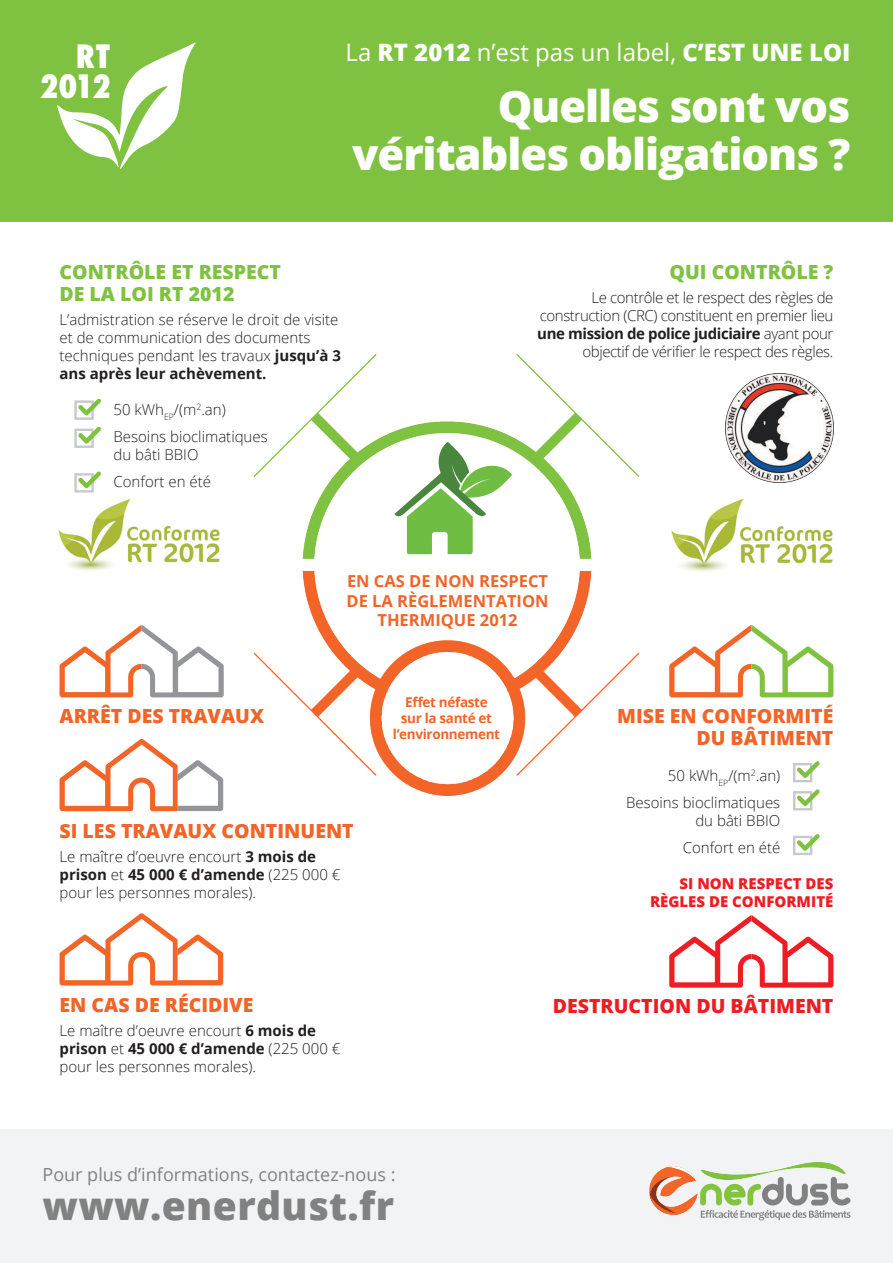
<style>
.page{position:relative;width:893px;height:1263px;background:#fff}
.page>*{position:absolute;margin:0;border:0;box-sizing:border-box;transform-origin:0 0}
.t1{font:800 43.5px/48px "Open Sans";letter-spacing:-.025em;color:#fff;text-align:right}
.t2{font:800 39px "Open Sans";color:#808180}
.t3{font:800 condensed 31.35px/29.2px "Futura Std";letter-spacing:-.025em;color:#fff;text-align:right}
.t4{font:24px "Open Sans";color:#fff}
.t5{font:800 19.5px/22.5px "Open Sans";color:#f26428;text-align:right}
.t6{font:800 19.5px/22.5px "Open Sans";color:#7fc241}
.t7{font:800 19.5px "Open Sans";color:#ee1d23}
.t8{font:18px "Open Sans";color:#808180}
.t9{font:700 16.5px/19.8px "Open Sans";color:#f26428;text-align:center}
.t10{font:300 15px/18px "Open Sans";color:#231f20}
.t11{font:300 15px/18px "Open Sans";letter-spacing:-.025em;color:#231f20;text-align:right}
.t12{font:800 15px/18px "Open Sans";color:#ee1d23;text-align:right}
.t13{font:700 13.5px/16.2px "Open Sans";letter-spacing:-.025em;color:#f26428;text-align:center}
.s1{font-weight:800}
.s2{font-weight:700}
</style>
<div class="page">
<div style="left:0;top:1129px;width:893px;height:134px;background:#f2f3f4"></div>
<div style="left:0;top:0;width:893px;height:221px;background:#7fc241"></div>
<svg style="left:57px;top:43px;width:139px;height:126px"></svg>
<svg style="left:649px;top:1162px;width:201px;height:58px"></svg>
<img style="left:253px;top:354px;width:387px;height:441px">
<div style="left:74px;top:400px;width:20px;height:20px;background:#fff;border:2px solid #c7c8ca"></div>
<svg style="left:78px;top:398px;width:23px;height:18px"></svg>
<div style="left:74px;top:429px;width:20px;height:19px;background:#fff;border:2px solid #c7c8ca"></div>
<svg style="left:78px;top:427px;width:23px;height:17px"></svg>
<div style="left:74px;top:473px;width:20px;height:20px;background:#fff;border:2px solid #c7c8ca"></div>
<svg style="left:78px;top:471px;width:23px;height:17px"></svg>
<img style="left:58px;top:500px;width:161px;height:71px">
<img style="left:725px;top:373px;width:108px;height:109px">
<svg style="left:394px;top:442px;width:118px;height:112px"></svg>
<svg style="left:60px;top:625px;width:164px;height:72px"></svg>
<svg style="left:60px;top:739px;width:163px;height:72px"></svg>
<svg style="left:60px;top:913px;width:163px;height:72px"></svg>
<div style="left:793px;top:763px;width:19px;height:19px;background:#fff;border:2px solid #c7c8ca"></div>
<svg style="left:797px;top:761px;width:23px;height:17px"></svg>
<div style="left:793px;top:791px;width:19px;height:19px;background:#fff;border:2px solid #c7c8ca"></div>
<svg style="left:797px;top:789px;width:23px;height:17px"></svg>
<div style="left:793px;top:836px;width:19px;height:19px;background:#fff;border:2px solid #c7c8ca"></div>
<svg style="left:797px;top:834px;width:23px;height:17px"></svg>
<svg style="left:669px;top:625px;width:164px;height:72px"></svg>
<svg style="left:669px;top:915px;width:164px;height:73px"></svg>
<img style="left:672px;top:500px;width:160px;height:72px">
<h3 class="t3" style="left:40px;top:43px;width:73px">RT<br>2012</h3>
<h3 class="t4" style="left:346px;top:43px;width:506px">La <span class="s1">RT 2012</span> n’est pas un label, <span class="s1">C’EST UNE LOI</span></h3>
<h1 class="t1" style="left:352px;top:87px;width:500px">QUELLES SONT VOS<br>VÉRITABLES OBLIGATIONS ?</h1>
<h3 class="t6" style="left:60px;top:262px;width:223px">CONTRÔLE ET RESPECT<br>DE LA LOI RT 2012</h3>
<p class="t10" style="left:60px;top:312px;width:283px">L’admistration se réserve le droit de visite et de communication des documents techniques pendant les travaux <span class="s2">jusqu’à 3 ans après leur achèvement.</span></p>
<p class="t10" style="left:114px;top:398px;width:156px;line-height:27px">50 kWh<sub>EP</sub>/(m<sup>2</sup>.an)<br>Besoins bioclimatiques</p>
<p class="t10" style="left:114px;top:443px;width:99px;line-height:27px">du bâti BBIO<br>Confort en été</p>
<h3 class="t6" style="left:670px;top:262px;width:165px">QUI CONTRÔLE ?</h3>
<p class="t11" style="left:537px;top:290px;width:298px">Le contrôle et le respect des règles de construction (CRC) constituent en premier lieu <span class="s2">une mission de police judiciaire</span> ayant pour objectif de vérifier le respect des règles.</p>
<h3 class="t5" style="left:60px;top:706px;width:206px">ARRÊT DES TRAVAUX</h3>
<p class="t9" style="left:346px;top:572px;width:204px">en cas de non respect de la règlementation thermique 2012</p>
<p class="t13" style="left:393px;top:693px;width:109px">Effet néfaste<br>sur la santé et l’environnement</p>
<h3 class="t5" style="left:60px;top:821px;width:296px">SI LES TRAVAUX CONTINUENT</h3>
<p class="t10" style="left:60px;top:849px;width:282px">Le maître d’oeuvre encourt <span class="s2">3 mois de prison</span> et <span class="s2">45 000 € d’amende</span> (225 000 € pour les personnes morales).</p>
<h3 class="t5" style="left:617px;top:706px;width:218px">MISE EN CONFORMITÉ<br>DU BÂTIMENT</h3>
<p class="t10" style="left:626px;top:764px;width:156px;line-height:27px;text-align:right">50 kWh<sub>EP</sub>/(m<sup>2</sup>.an)<br>Besoins bioclimatiques</p>
<p class="t10" style="left:683px;top:809px;width:99px;line-height:27px;text-align:right">du bâti BBIO<br>Confort en été</p>
<p class="t12" style="left:650px;top:876px;width:185px">SI NON RESPECT DES<br>RÈGLES DE CONFORMITÉ</p>
<h3 class="t5" style="left:60px;top:996px;width:195px">EN CAS DE RÉCIDIVE</h3>
<p class="t10" style="left:60px;top:1023px;width:282px">Le maître d’oeuvre encourt <span class="s2">6 mois de prison</span> et <span class="s2">45 000 € d’amende</span> (225 000 € pour les personnes morales).</p>
<p class="t8" style="left:43px;top:1168px;width:355px">Pour plus d’informations, contactez-nous :</p>
<h2 class="t2" style="left:43px;top:1190px;width:353px">WWW.ENERDUST.FR</h2>
<h3 class="t7" style="left:553px;top:998px;width:282px">DESTRUCTION DU BÂTIMENT</h3>
</div>
